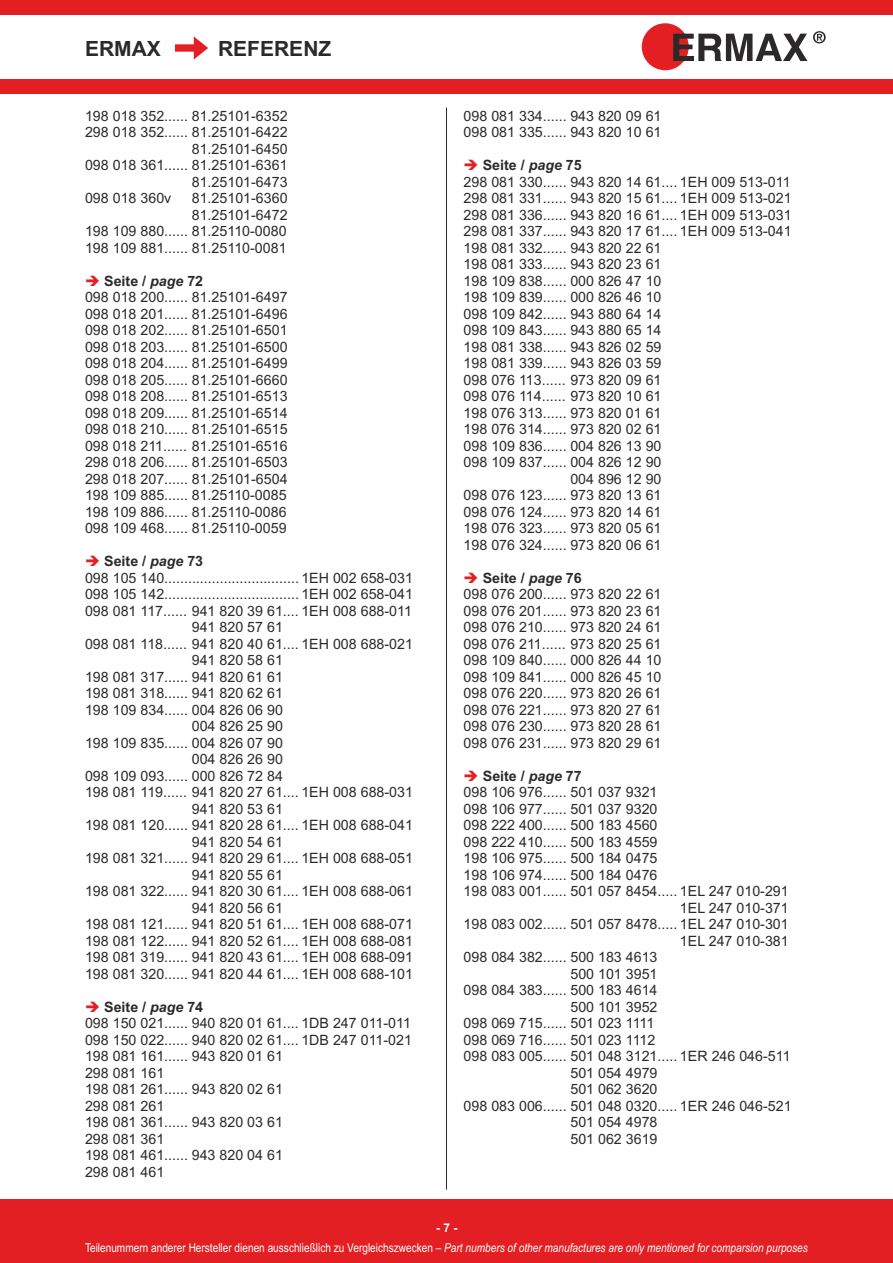
<style>
.page{position:relative;width:893px;height:1263px;background:#fff}
.page>*{position:absolute;margin:0;border:0;box-sizing:border-box;transform-origin:0 0}
.t1{font:700 21px "Arial";color:#2b2929}
.t2{font:14.25px/16.5px "Arial";color:#2b2929}
.t3{font:700 14.25px "Arial";color:#2b2929}
.t4{font:12.3px "Arial Narrow";color:#fff}
.t5{font:700 12px "Arial";color:#fff}
.s1{color:#e31f24}
.s2{font-weight:700}
.s3{font-weight:700;font-style:italic}
.s4{font-style:italic}
</style>
<div class="page">
<div style="left:0;top:79px;width:893px;height:15px;background:#e31f24"></div>
<div style="left:0;top:0;width:893px;height:15px;background:#e31f24"></div>
<div style="left:642px;top:23px;width:47px;height:47px;background:#e31f24;border-radius:50%"></div>
<svg style="left:673px;top:31px;width:153px;height:30px"></svg>
<div style="left:0;top:1199px;width:893px;height:64px;background:#e31f24"></div>
<hr style="left:446px;top:108px;width:1px;height:1081px;background:#2b2929">
<svg style="left:175px;top:36px;width:33px;height:24px"></svg>
<h1 class="t1" style="left:85px;top:40px;width:77px">ERMAX</h1>
<h1 class="t1" style="left:218px;top:40px;width:115px">REFERENZ</h1>
<p class="t2" style="left:85px;top:109px;width:204px">198 018 352...... 81.25101-6352</p>
<p class="t2" style="left:85px;top:125px;width:204px">298 018 352...... 81.25101-6422</p>
<p class="t2" style="left:192px;top:142px;width:97px">81.25101-6450</p>
<p class="t2" style="left:85px;top:158px;width:204px">098 018 361...... 81.25101-6361</p>
<p class="t2" style="left:192px;top:175px;width:97px">81.25101-6473</p>
<p class="t2" style="left:85px;top:191px;width:88px">098 018 360v</p>
<p class="t2" style="left:85px;top:191px;width:204px;text-align:right">81.25101-6360<br>81.25101-6472<br>198 109 880...... 81.25110-0080<br>198 109 881...... 81.25110-0081</p>
<p class="t2" style="left:85px;top:274px;width:204px"><span class="s1">➔</span> <span class="s2">Seite /</span> <span class="s3">page</span> <span class="s2">72<br></span>098 018 200...... 81.25101-6497<br>098 018 201...... 81.25101-6496<br>098 018 202...... 81.25101-6501<br>098 018 203...... 81.25101-6500<br>098 018 204...... 81.25101-6499<br>098 018 205...... 81.25101-6660<br>098 018 208...... 81.25101-6513<br>098 018 209...... 81.25101-6514<br>098 018 210...... 81.25101-6515<br>098 018 211...... 81.25101-6516<br>298 018 206...... 81.25101-6503<br>298 018 207...... 81.25101-6504<br>198 109 885...... 81.25110-0085<br>198 109 886...... 81.25110-0086<br>098 109 468...... 81.25110-0059</p>
<p class="t3" style="left:85px;top:556px;width:120px"><span class="s1">➔</span> Seite / <span class="s4">page</span> 73</p>
<p class="t2" style="left:85px;top:571px;width:330px">098 105 140.................................. 1EH 002 658-031</p>
<p class="t2" style="left:85px;top:587px;width:330px">098 105 142.................................. 1EH 002 658-041</p>
<p class="t2" style="left:85px;top:604px;width:328px">098 081 117...... 941 820 39 61.... 1EH 008 688-011</p>
<p class="t2" style="left:192px;top:620px;width:93px">941 820 57 61</p>
<p class="t2" style="left:85px;top:637px;width:329px">098 081 118...... 941 820 40 61.... 1EH 008 688-021</p>
<p class="t2" style="left:192px;top:653px;width:93px">941 820 58 61</p>
<p class="t2" style="left:85px;top:670px;width:199px">198 081 317...... 941 820 61 61</p>
<p class="t2" style="left:85px;top:686px;width:199px">198 081 318...... 941 820 62 61</p>
<p class="t2" style="left:85px;top:703px;width:199px">198 109 834...... 004 826 06 90</p>
<p class="t2" style="left:192px;top:719px;width:93px">004 826 25 90</p>
<p class="t2" style="left:85px;top:736px;width:199px">198 109 835...... 004 826 07 90</p>
<p class="t2" style="left:192px;top:752px;width:93px">004 826 26 90</p>
<p class="t2" style="left:85px;top:769px;width:199px">098 109 093...... 000 826 72 84</p>
<p class="t2" style="left:85px;top:785px;width:329px">198 081 119...... 941 820 27 61.... 1EH 008 688-031</p>
<p class="t2" style="left:192px;top:802px;width:93px">941 820 53 61</p>
<p class="t2" style="left:85px;top:818px;width:330px">198 081 120...... 941 820 28 61.... 1EH 008 688-041</p>
<p class="t2" style="left:192px;top:835px;width:93px">941 820 54 61</p>
<p class="t2" style="left:85px;top:851px;width:330px">198 081 321...... 941 820 29 61.... 1EH 008 688-051</p>
<p class="t2" style="left:192px;top:868px;width:93px">941 820 55 61</p>
<p class="t2" style="left:85px;top:884px;width:330px">198 081 322...... 941 820 30 61.... 1EH 008 688-061</p>
<p class="t2" style="left:192px;top:901px;width:93px">941 820 56 61</p>
<p class="t2" style="left:85px;top:917px;width:330px">198 081 121...... 941 820 51 61.... 1EH 008 688-071</p>
<p class="t2" style="left:85px;top:934px;width:330px">198 081 122...... 941 820 52 61.... 1EH 008 688-081</p>
<p class="t2" style="left:85px;top:950px;width:330px">198 081 319...... 941 820 43 61.... 1EH 008 688-091</p>
<p class="t2" style="left:85px;top:967px;width:330px">198 081 320...... 941 820 44 61.... 1EH 008 688-101</p>
<p class="t2" style="left:85px;top:1000px;width:328px"><span class="s1">➔</span> <span class="s2">Seite /</span> <span class="s3">page</span> <span class="s2">74<br></span>098 150 021...... 940 820 01 61.... 1DB 247 011-011<br>098 150 022...... 940 820 02 61.... 1DB 247 011-021<br>198 081 161...... 943 820 01 61<br>298 081 161<br>198 081 261...... 943 820 02 61<br>298 081 261<br>198 081 361...... 943 820 03 61<br>298 081 361<br>198 081 461...... 943 820 04 61<br>298 081 461</p>
<p class="t2" style="left:464px;top:109px;width:199px">098 081 334...... 943 820 09 61<br>098 081 335...... 943 820 10 61</p>
<p class="t3" style="left:464px;top:160px;width:120px"><span class="s1">➔</span> Seite / <span class="s4">page</span> 75</p>
<p class="t2" style="left:464px;top:175px;width:328px">298 081 330...... 943 820 14 61.... 1EH 009 513-011</p>
<p class="t2" style="left:464px;top:191px;width:330px">298 081 331...... 943 820 15 61.... 1EH 009 513-021</p>
<p class="t2" style="left:464px;top:208px;width:330px">298 081 336...... 943 820 16 61.... 1EH 009 513-031</p>
<p class="t2" style="left:464px;top:224px;width:330px">298 081 337...... 943 820 17 61.... 1EH 009 513-041</p>
<p class="t2" style="left:464px;top:241px;width:199px">198 081 332...... 943 820 22 61</p>
<p class="t2" style="left:464px;top:257px;width:199px">198 081 333...... 943 820 23 61</p>
<p class="t2" style="left:464px;top:274px;width:199px">198 109 838...... 000 826 47 10</p>
<p class="t2" style="left:464px;top:290px;width:199px">198 109 839...... 000 826 46 10</p>
<p class="t2" style="left:464px;top:307px;width:199px">098 109 842...... 943 880 64 14</p>
<p class="t2" style="left:464px;top:323px;width:199px">098 109 843...... 943 880 65 14</p>
<p class="t2" style="left:464px;top:340px;width:199px">198 081 338...... 943 826 02 59</p>
<p class="t2" style="left:464px;top:356px;width:199px">198 081 339...... 943 826 03 59</p>
<p class="t2" style="left:464px;top:373px;width:199px">098 076 113...... 973 820 09 61</p>
<p class="t2" style="left:464px;top:389px;width:199px">098 076 114...... 973 820 10 61</p>
<p class="t2" style="left:464px;top:406px;width:199px">198 076 313...... 973 820 01 61</p>
<p class="t2" style="left:464px;top:422px;width:199px">198 076 314...... 973 820 02 61</p>
<p class="t2" style="left:464px;top:439px;width:199px">098 109 836...... 004 826 13 90</p>
<p class="t2" style="left:464px;top:455px;width:199px">098 109 837...... 004 826 12 90</p>
<p class="t2" style="left:570px;top:472px;width:93px">004 896 12 90</p>
<p class="t2" style="left:464px;top:488px;width:199px">098 076 123...... 973 820 13 61</p>
<p class="t2" style="left:464px;top:505px;width:199px">098 076 124...... 973 820 14 61</p>
<p class="t2" style="left:464px;top:521px;width:199px">198 076 323...... 973 820 05 61</p>
<p class="t2" style="left:464px;top:538px;width:199px">198 076 324...... 973 820 06 61</p>
<p class="t2" style="left:464px;top:571px;width:199px"><span class="s1">➔</span> <span class="s2">Seite /</span> <span class="s3">page</span> <span class="s2">76<br></span>098 076 200...... 973 820 22 61<br>098 076 201...... 973 820 23 61<br>098 076 210...... 973 820 24 61<br>098 076 211...... 973 820 25 61<br>098 109 840...... 000 826 44 10<br>098 109 841...... 000 826 45 10<br>098 076 220...... 973 820 26 61<br>098 076 221...... 973 820 27 61<br>098 076 230...... 973 820 28 61<br>098 076 231...... 973 820 29 61</p>
<p class="t3" style="left:464px;top:770px;width:120px"><span class="s1">➔</span> Seite / <span class="s4">page</span> 77</p>
<p class="t2" style="left:464px;top:785px;width:195px">098 106 976...... 501 037 9321</p>
<p class="t2" style="left:464px;top:802px;width:195px">098 106 977...... 501 037 9320</p>
<p class="t2" style="left:464px;top:818px;width:195px">098 222 400...... 500 183 4560</p>
<p class="t2" style="left:464px;top:835px;width:195px">098 222 410...... 500 183 4559</p>
<p class="t2" style="left:464px;top:851px;width:195px">198 106 975...... 500 184 0475</p>
<p class="t2" style="left:464px;top:868px;width:195px">198 106 974...... 500 184 0476</p>
<p class="t2" style="left:464px;top:884px;width:327px">198 083 001...... 501 057 8454..... 1EL 247 010-291</p>
<p class="t2" style="left:680px;top:901px;width:110px">1EL 247 010-371</p>
<p class="t2" style="left:464px;top:917px;width:327px">198 083 002...... 501 057 8478..... 1EL 247 010-301</p>
<p class="t2" style="left:680px;top:934px;width:110px">1EL 247 010-381</p>
<p class="t2" style="left:464px;top:950px;width:195px">098 084 382...... 500 183 4613</p>
<p class="t2" style="left:570px;top:967px;width:89px">500 101 3951</p>
<p class="t2" style="left:464px;top:983px;width:195px">098 084 383...... 500 183 4614</p>
<p class="t2" style="left:570px;top:1000px;width:89px">500 101 3952</p>
<p class="t2" style="left:464px;top:1016px;width:192px">098 069 715...... 501 023 1111</p>
<p class="t2" style="left:464px;top:1033px;width:193px">098 069 716...... 501 023 1112</p>
<p class="t2" style="left:464px;top:1049px;width:328px">098 083 005...... 501 048 3121..... 1ER 246 046-511</p>
<p class="t2" style="left:570px;top:1066px;width:89px">501 054 4979</p>
<p class="t2" style="left:570px;top:1082px;width:89px">501 062 3620</p>
<p class="t2" style="left:464px;top:1099px;width:330px">098 083 006...... 501 048 0320..... 1ER 246 046-521</p>
<p class="t2" style="left:570px;top:1115px;width:89px">501 054 4978</p>
<p class="t2" style="left:570px;top:1132px;width:89px">501 062 3619</p>
<p class="t5" style="left:436px;top:1223px;width:23px">- 7 -</p>
<p class="t4" style="left:85px;top:1243px;width:724px">Teilenummern anderer Hersteller dienen ausschließlich zu Vergleichszwecken – <span class="s4">Part numbers of other manufactures are only mentioned for comparsion purposes</span></p>
</div>
